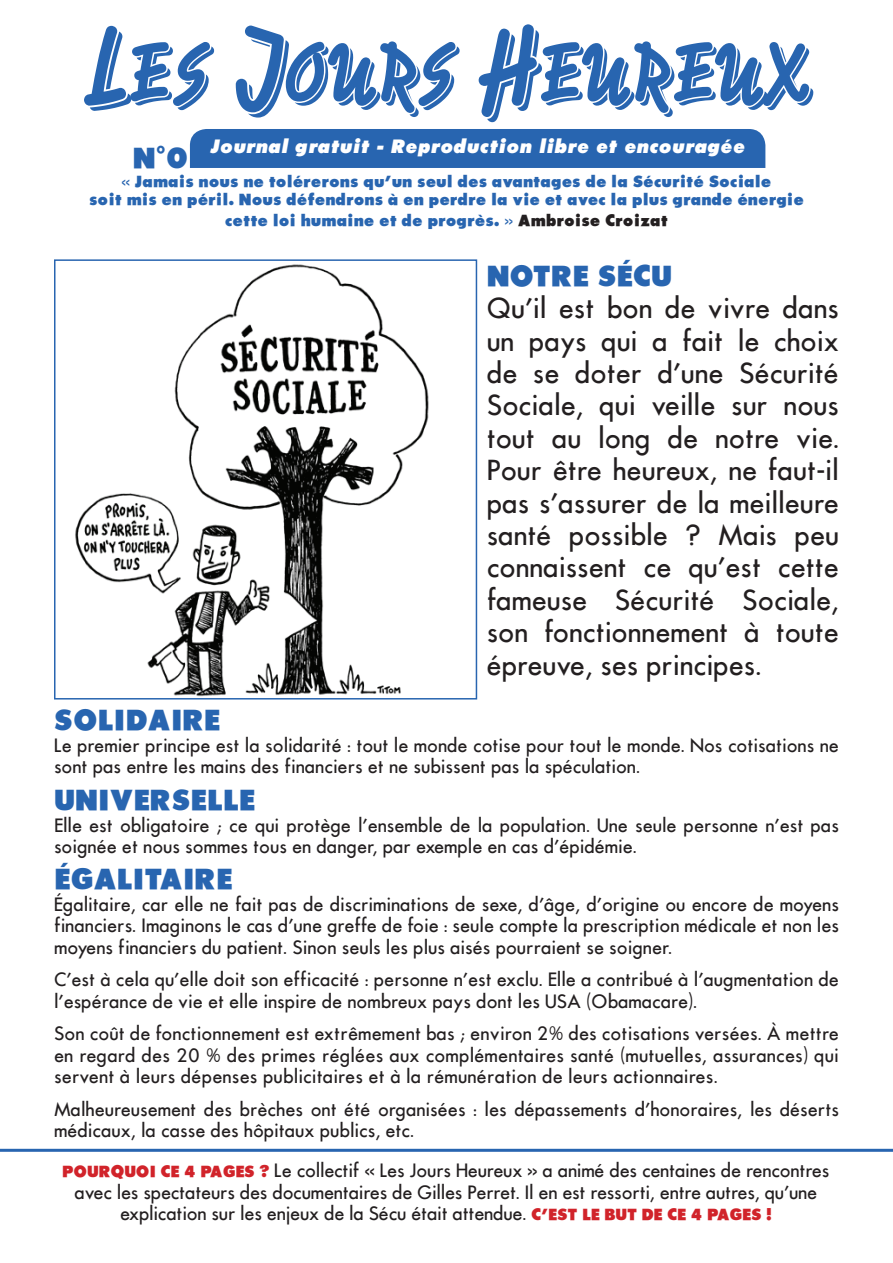
<style>
.page{position:relative;width:893px;height:1263px;background:#fff}
.page>*{position:absolute;margin:0;border:0;box-sizing:border-box;transform-origin:0 0}
.t1{font:74.25px "Caminata One";color:#2865b0}
.t2{font:27px/32.4px "Futura ICG";color:#231f20;text-align:justify}
.t3{font:27px "Futura ICGX Bold";color:#2865b0}
.t4{font:18px/21.6px "Futura ICG";color:#231f20}
.t5{font:italic 18px "Futura ICGX Bold";color:#fff}
.t6{font:15px/18px "Futura ICGX Bold";color:#2865b0;text-align:center}
.s1{font-size:92.7px}
.s2{color:#231f20}
.s3{font-family:"Futura ICGX Bold";font-size:15px;color:#d1232a}
</style>
<div class="page">
<img style="left:75px;top:264px;width:354px;height:432px">
<div style="left:54px;top:259px;width:423px;height:440px;border:2px solid #2865b0"></div>
<div style="left:190px;top:129px;width:575px;height:39px;background:#2865b0"></div>
<hr style="left:0;top:1149px;width:893px;height:3px;background:#2865b0">
<h1 class="t1" style="left:85px;top:25px;width:724px"><span class="s1">L</span>ES <span class="s1">J</span>OURS <span class="s1">H</span>EUREUX</h1>
<h2 class="t3" style="left:133px;top:138px;width:57px">N°0</h2>
<p class="t5" style="left:209px;top:133px;width:537px">Journal gratuit - Reproduction libre et encouragée</p>
<p class="t6" style="left:89px;top:172px;width:716px">« Jamais nous ne tolérerons qu’un seul des avantages de la Sécurité Sociale<br>soit mis en péril. Nous défendrons à en perdre la vie et avec la plus grande énergie</p>
<p class="t6" style="left:225px;top:212px;width:445px">cette loi humaine et de progrès. » <span class="s2">Ambroise Croizat</span></p>
<h2 class="t3" style="left:487px;top:256px;width:187px">NOTRE SÉCU</h2>
<p class="t2" style="left:487px;top:292px;width:354px">Qu’il est bon de vivre dans un pays qui a fait le choix de se doter d’une Sécurité Sociale, qui veille sur nous tout au long de notre vie.<br>Pour être heureux, ne faut-il pas s’assurer de la meilleure santé possible ? Mais peu connaissent ce qu’est cette fameuse Sécurité Sociale, son fonctionnement à toute épreuve, ses principes.</p>
<h2 class="t3" style="left:54px;top:700px;width:168px">SOLIDAIRE</h2>
<p class="t4" style="left:54px;top:734px;width:786px">Le premier principe est la solidarité : tout le monde cotise pour tout le monde. Nos cotisations ne sont pas entre les mains des financiers et ne subissent pas la spéculation.</p>
<h2 class="t3" style="left:54px;top:780px;width:203px">UNIVERSELLE</h2>
<p class="t4" style="left:54px;top:814px;width:786px">Elle est obligatoire ; ce qui protège l’ensemble de la population. Une seule personne n’est pas soignée et nous sommes tous en danger, par exemple en cas d’épidémie.</p>
<h2 class="t3" style="left:54px;top:859px;width:180px">ÉGALITAIRE</h2>
<p class="t4" style="left:54px;top:893px;width:786px;text-align:justify">Égalitaire, car elle ne fait pas de discriminations de sexe, d’âge, d’origine ou encore de moyens financiers. Imaginons le cas d’une greffe de foie : seule compte la prescription médicale et non les moyens financiers du patient. Sinon seuls les plus aisés pourraient se soigner.</p>
<p class="t4" style="left:54px;top:969px;width:786px">C’est à cela qu’elle doit son efficacité : personne n’est exclu. Elle a contribué à l’augmentation de l’espérance de vie et elle inspire de nombreux pays dont les USA (Obamacare).</p>
<p class="t4" style="left:54px;top:1023px;width:786px;text-align:justify">Son coût de fonctionnement est extrêmement bas ; environ 2% des cotisations versées. À mettre en regard des 20 % des primes réglées aux complémentaires santé (mutuelles, assurances) qui servent à leurs dépenses publicitaires et à la rémunération de leurs actionnaires.</p>
<p class="t4" style="left:54px;top:1098px;width:786px">Malheureusement des brèches ont été organisées : les dépassements d’honoraires, les déserts médicaux, la casse des hôpitaux publics, etc.</p>
<p class="t4" style="left:62px;top:1160px;width:768px;text-align:center"><span class="s3">POURQUOI CE 4 PAGES ?</span> Le collectif « Les Jours Heureux » a animé des centaines de rencontres avec les spectateurs des documentaires de Gilles Perret. Il en est ressorti, entre autres, qu’une explication sur les enjeux de la Sécu était attendue. <span class="s3">C’EST LE BUT DE CE 4 PAGES !</span></p>
</div>
